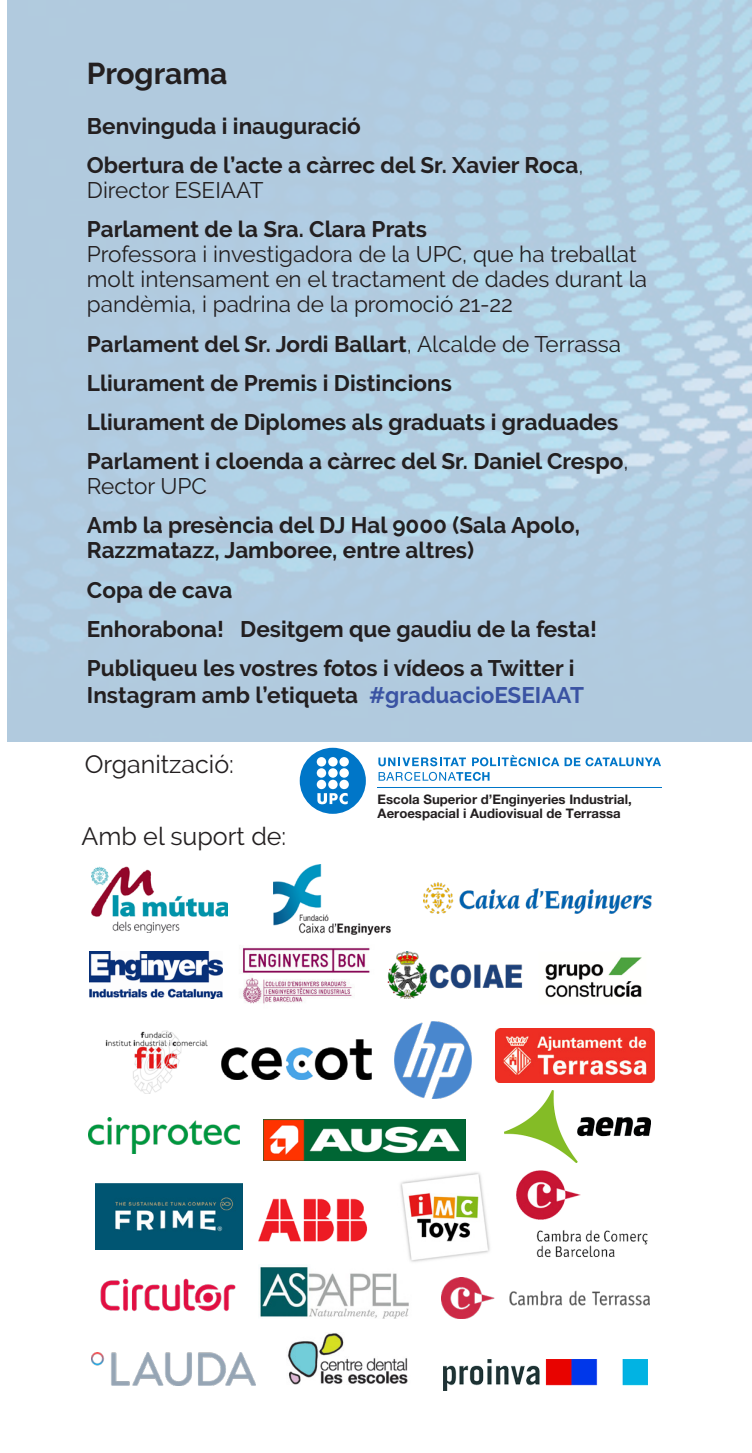
<style>
.page{position:relative;width:752px;height:1453px;background:#fff}
.page>*{position:absolute;margin:0;border:0;box-sizing:border-box;transform-origin:0 0}
.t1{font:700 30px "Raleway";color:#231f20}
.t2{font:25px "Raleway";color:#231f20}
.Text{font:700 22.5px/25px "Raleway";color:#231f20}
.Text-2{font:22.5px/25px "Raleway";color:#231f20}
.t3{font:700 13.25px/13.8px "Helvetica Neue LT Std";color:#231f20}
.s1{font-weight:400}
.s2{font-weight:700}
.s3{color:#3a53a3}
</style>
<div class="page">
<img style="left:443px;top:1359px;width:204px;height:31px">
<img style="left:90px;top:951px;width:133px;height:47px">
<img style="left:242px;top:947px;width:128px;height:57px">
<img style="left:400px;top:1172px;width:90px;height:90px">
<img style="left:91px;top:866px;width:136px;height:66px">
<img style="left:495px;top:1028px;width:159px;height:55px">
<svg style="left:299px;top:748px;width:66px;height:66px"></svg>
<svg style="left:378px;top:757px;width:87px;height:9px"></svg>
<svg style="left:472px;top:755px;width:188px;height:11px"></svg>
<svg style="left:378px;top:772px;width:111px;height:9px"></svg>
<hr style="left:377px;top:787px;width:284px;height:1px;background:#0076c8">
<img style="left:105px;top:1030px;width:103px;height:63px">
<img style="left:264px;top:1119px;width:201px;height:41px">
<img style="left:92px;top:1353px;width:163px;height:33px">
<img style="left:89px;top:1117px;width:150px;height:36px">
<img style="left:423px;top:882px;width:228px;height:32px">
<img style="left:287px;top:1333px;width:121px;height:52px">
<img style="left:387px;top:951px;width:136px;height:47px">
<img style="left:504px;top:1091px;width:146px;height:71px">
<img style="left:516px;top:1170px;width:132px;height:87px">
<img style="left:441px;top:1277px;width:208px;height:41px">
<img style="left:100px;top:1278px;width:136px;height:33px">
<img style="left:260px;top:1266px;width:149px;height:53px">
<img style="left:95px;top:1183px;width:147px;height:67px">
<img style="left:394px;top:1021px;width:77px;height:77px">
<img style="left:545px;top:957px;width:97px;height:41px">
<img style="left:258px;top:1198px;width:109px;height:44px">
<img style="left:273px;top:864px;width:117px;height:70px">
<img style="left:221px;top:1040px;width:150px;height:39px">
<p class="t1" style="left:87px;top:56px;width:142px">Programa</p>
<p class="Text" style="left:87px;top:114px;width:275px">Benvinguda i inauguració</p>
<p class="Text" style="left:87px;top:153px;width:498px">Obertura de l’acte a càrrec del Sr. Xavier Roca<span class="s1">,<br>Director ESEIAAT</span></p>
<p class="Text-2" style="left:87px;top:217px;width:561px"><span class="s2">Parlament de la Sra. Clara Prats<br></span>Professora i investigadora de la UPC, que ha treballat molt intensament en el tractament de dades durant la pandèmia, i padrina de la promoció 21-22</p>
<p class="Text" style="left:87px;top:331px;width:535px">Parlament del Sr. Jordi Ballart<span class="s1">, Alcalde de Terrassa</span></p>
<p class="Text" style="left:87px;top:370px;width:366px">Lliurament de Premis i Distincions</p>
<p class="Text" style="left:87px;top:410px;width:532px">Lliurament de Diplomes als graduats i graduades</p>
<p class="Text" style="left:87px;top:449px;width:542px">Parlament i cloenda a càrrec del Sr. Daniel Crespo<span class="s1">,<br>Rector UPC</span></p>
<p class="Text" style="left:87px;top:513px;width:494px">Amb la presència del DJ Hal 9000 (Sala Apolo,<br>Razzmatazz, Jamboree, entre altres)</p>
<p class="Text" style="left:87px;top:577px;width:147px">Copa de cava</p>
<p class="Text" style="left:87px;top:616px;width:511px">Enhorabona! Desitgem que gaudiu de la festa!</p>
<p class="Text" style="left:87px;top:654px;width:498px;line-height:27px">Publiqueu les vostres fotos i vídeos a Twitter i<br>Instagram amb l’etiqueta <span class="s3">#graduacioESEIAAT</span></p>
<p class="t2" style="left:85px;top:750px;width:151px">Organització:</p>
<p class="t2" style="left:81px;top:822px;width:206px">Amb el suport de:</p>
<p class="t3" style="left:377px;top:792px;width:255px">Escola Superior d’Enginyeries Industrial,<br>Aeroespacial i Audiovisual de Terrassa</p>
</div>
